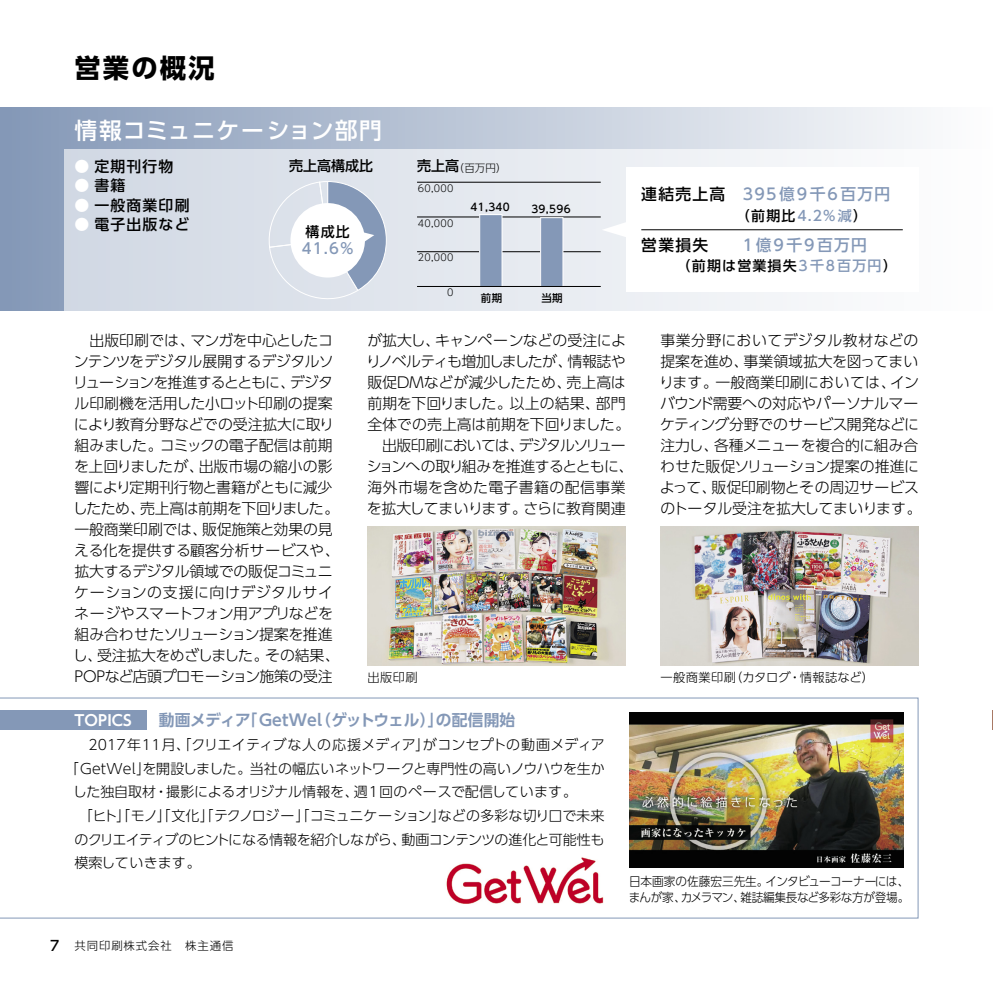
<style>
.page{position:relative;width:993px;height:993px;background:#fff}
.page>*{position:absolute;margin:0;border:0;box-sizing:border-box;transform-origin:0 0}
.t1{font:700 26.25px "UD Shin Go Pro";letter-spacing:.085em;color:#000}
.t2{font:500 22.75px "UD Shin Go Pro";letter-spacing:.055em;color:#fff}
.t3{font:700 15.75px "UD Shin Go Pro De";letter-spacing:.01em;color:#8498b7}
.t4{font:500 15.75px "UD Shin Go Pro";letter-spacing:.08em;color:#8498b7}
.t5{font:500 15.75px "UD Shin Go Pro";letter-spacing:.13em;color:#8498b7}
.t6{font:500 15.75px "UD Shin Go Pro";color:#000}
.t7{font:300 14.88px/21px "UD Shin Go Pro";letter-spacing:-.02em;color:#000}
.t8{font:500 14.88px "UD Shin Go Pro";letter-spacing:.08em;color:#000}
.t9{font:700 14.88px "UD Shin Go Pro De";letter-spacing:.01em;color:#fff}
.t10{font:500 14.88px "UD Shin Go Pro";color:#8498b7}
.t11{font:300 14px "UD Shin Go Pro";letter-spacing:.01em;color:#000}
.t12{font:300 14px "UD Shin Go Pro";letter-spacing:-.01em;color:#000}
.t13{font:300 14px "UD Shin Go Pro";letter-spacing:-.045em;color:#000}
.t14{font:500 14px "UD Shin Go Pro";letter-spacing:.08em;color:#000}
.t15{font:300 12.25px/15.8px "UD Shin Go Pro";letter-spacing:-.025em;color:#000;scale:.95 1}
.t16{font:300 12.25px "UD Shin Go Pro";letter-spacing:.035em;color:#000}
.t17{font:300 12.25px "UD Shin Go Pro";letter-spacing:-.025em;color:#000}
.t18{font:300 11.38px "UD Shin Go Pro";letter-spacing:.08em;color:#000}
.t19{font:500 10.5px "UD Shin Go Pro";letter-spacing:.035em;color:#000}
.t20{font:300 10.5px "UD Shin Go Pro";color:#000}
.t21{font:300 9.62px "UD Shin Go Pro";letter-spacing:.035em;color:#000}
.s1{color:#fff}
.s2{font-weight:500;font-size:14px}
.s3{color:#000}
.s4{color:#8498b7}
</style>
<div class="page">
<hr style="left:992px;top:107px;width:1px;height:203px;background:#a87965">
<div style="left:0;top:107px;width:992px;height:203px;background:linear-gradient(to right,#8397b6,#fdfdfe)"></div>
<div style="left:64px;top:149px;width:928px;height:161px;background:linear-gradient(to right,#d0d7e3,#fefefe)"></div>
<svg style="left:268px;top:181px;width:119px;height:119px"></svg>
<hr style="left:417px;top:251px;width:183px;height:1px;background:#000">
<hr style="left:417px;top:216px;width:183px;height:1px;background:#000">
<hr style="left:417px;top:182px;width:183px;height:1px;background:#000">
<div style="left:479px;top:214px;width:23px;height:72px;background:#8498b7"></div>
<div style="left:479px;top:214px;width:23px;height:73px;border:1px solid #fff"></div>
<div style="left:540px;top:217px;width:22px;height:69px;background:#8498b7"></div>
<div style="left:540px;top:217px;width:23px;height:70px;border:1px solid #fff"></div>
<hr style="left:417px;top:286px;width:183px;height:1px;background:#000">
<div style="left:625px;top:167px;width:293px;height:124px;background:#fff"></div>
<svg style="left:601px;top:221px;width:25px;height:17px"></svg>
<hr style="left:641px;top:229px;width:261px;height:1px;background:#000">
<svg style="left:992px;top:710px;width:1px;height:20px"></svg>
<svg style="left:0;top:697px;width:918px;height:221px"></svg>
<div style="left:0;top:709px;width:147px;height:20px;background:#8498b7"></div>
<img style="left:367px;top:526px;width:258px;height:139px">
<img style="left:660px;top:526px;width:258px;height:139px">
<img style="left:629px;top:712px;width:274px;height:155px">
<img style="left:443px;top:854px;width:162px;height:53px">
<h1 class="t1" style="left:74px;top:46px;width:142px">営業の概況</h1>
<h2 class="t2" style="left:74px;top:112px;width:309px">情報コミュニケーション部門</h2>
<p class="t8" style="left:74px;top:154px;width:100px"><span class="s1">●</span> 定期刊行物</p>
<p class="t8" style="left:74px;top:173px;width:52px"><span class="s1">●</span> 書籍</p>
<p class="t8" style="left:74px;top:193px;width:117px"><span class="s1">●</span> 一般商業印刷</p>
<p class="t8" style="left:74px;top:212px;width:116px"><span class="s1">●</span> 電子出版など</p>
<p class="t14" style="left:289px;top:154px;width:85px">売上高構成比</p>
<p class="t20" style="left:417px;top:159px;width:91px"><span class="s2">売上高</span>（百万円）</p>
<p class="t21" style="left:417px;top:180px;width:37px">60,000</p>
<p class="t19" style="left:470px;top:198px;width:41px">41,340</p>
<p class="t19" style="left:531px;top:200px;width:41px">39,596</p>
<p class="t21" style="left:417px;top:215px;width:37px">40,000</p>
<p class="t14" style="left:305px;top:220px;width:46px">構成比</p>
<p class="t10" style="left:302px;top:236px;width:54px">41.6％</p>
<p class="t21" style="left:417px;top:250px;width:37px">20,000</p>
<p class="t21" style="left:447px;top:285px;width:8px">0</p>
<p class="t19" style="left:480px;top:289px;width:23px">前期</p>
<p class="t19" style="left:541px;top:289px;width:23px">当期</p>
<p class="t4" style="left:641px;top:182px;width:250px"><span class="s3">連結売上高</span> 395億9千6百万円</p>
<p class="t14" style="left:735px;top:204px;width:133px">（前期比<span class="s4">4.2%減</span>）</p>
<p class="t6" style="left:641px;top:232px;width:68px">営業損失</p>
<p class="t5" style="left:742px;top:232px;width:125px">1億9千9百万円</p>
<p class="t14" style="left:676px;top:254px;width:222px">（前期は営業損失<span class="s4">3千8百万円</span>）</p>
<p class="t7" style="left:71px;top:329px;width:270px;text-indent:18px">出版印刷では、マンガを中心としたコンテンツをデジタル展開するデジタルソリューションを推進するとともに、デジタル印刷機を活用した小ロット印刷の提案により教育分野などでの受注拡大に取り組みました。コミックの電子配信は前期を上回りましたが、出版市場の縮小の影響により定期刊行物と書籍がともに減少したため、売上高は前期を下回りました。一般商業印刷では、販促施策と効果の見える化を提供する顧客分析サービスや、拡大するデジタル領域での販促コミュニケーションの支援に向けデジタルサイネージやスマートフォン用アプリなどを組み合わせたソリューション提案を推進し、受注拡大をめざしました。その結果、<br>ＰＯＰなど店頭プロモーション施策の受注</p>
<p class="t7" style="left:366px;top:329px;width:269px;text-align:center">が拡大し、キャンペーンなどの受注によりノベルティも増加しましたが、情報誌や販促ＤＭなどが減少したため、売上高は前期を下回りました。以上の結果、部門全体での売上高は前期を下回りました。出版印刷においては、デジタルソリュー<br>ションへの取り組みを推進するとともに、海外市場を含めた電子書籍の配信事業を拡大してまいります。さらに教育関連</p>
<p class="t7" style="left:658px;top:329px;width:264px">事業分野においてデジタル教材などの提案を進め、事業領域拡大を図ってまいります。一般商業印刷においては、インバウンド需要への対応やパーソナルマーケティング分野でのサービス開発などに注力し、各種メニューを複合的に組み合わせた販促ソリューション提案の推進によって、販促印刷物とその周辺サービスのトータル受注を拡大してまいります。</p>
<p class="t9" style="left:74px;top:707px;width:59px">TOPICS</p>
<p class="t3" style="left:159px;top:707px;width:358px">動画メディア「GetWel（ゲットウェル）」の配信開始</p>
<p class="t11" style="left:88px;top:733px;width:517px">2017年11月、「クリエイティブな人の応援メディア」がコンセプトの動画メディア</p>
<p class="t11" style="left:65px;top:757px;width:541px">「GetWel」を開設しました。当社の幅広いネットワークと専門性の高いノウハウを生か</p>
<p class="t12" style="left:73px;top:780px;width:505px">した独自取材・撮影によるオリジナル情報を、週1回のペースで配信しています。</p>
<p class="t12" style="left:79px;top:804px;width:527px">「ヒト」「モノ」「文化」「テクノロジー」「コミュニケーション」などの多彩な切り口で未来</p>
<p class="t13" style="left:74px;top:827px;width:531px">のクリエイティブのヒントになる情報を紹介しながら、動画コンテンツの進化と可能性も</p>
<p class="t11" style="left:74px;top:851px;width:128px">模索していきます。</p>
<p class="t15" style="left:628px;top:873px;width:297px">日本画家の佐藤宏三先生。インタビューコーナーには、まんが家、カメラマン、雑誌編集長など多彩な方が登場。</p>
<p class="t16" style="left:660px;top:667px;width:215px">一般商業印刷（カタログ・情報誌など）</p>
<p class="t17" style="left:367px;top:667px;width:52px">出版印刷</p>
<p class="t18" style="left:50px;top:936px;width:184px"><span class="s2">7</span> 共同印刷株式会社　株主通信</p>
</div>
